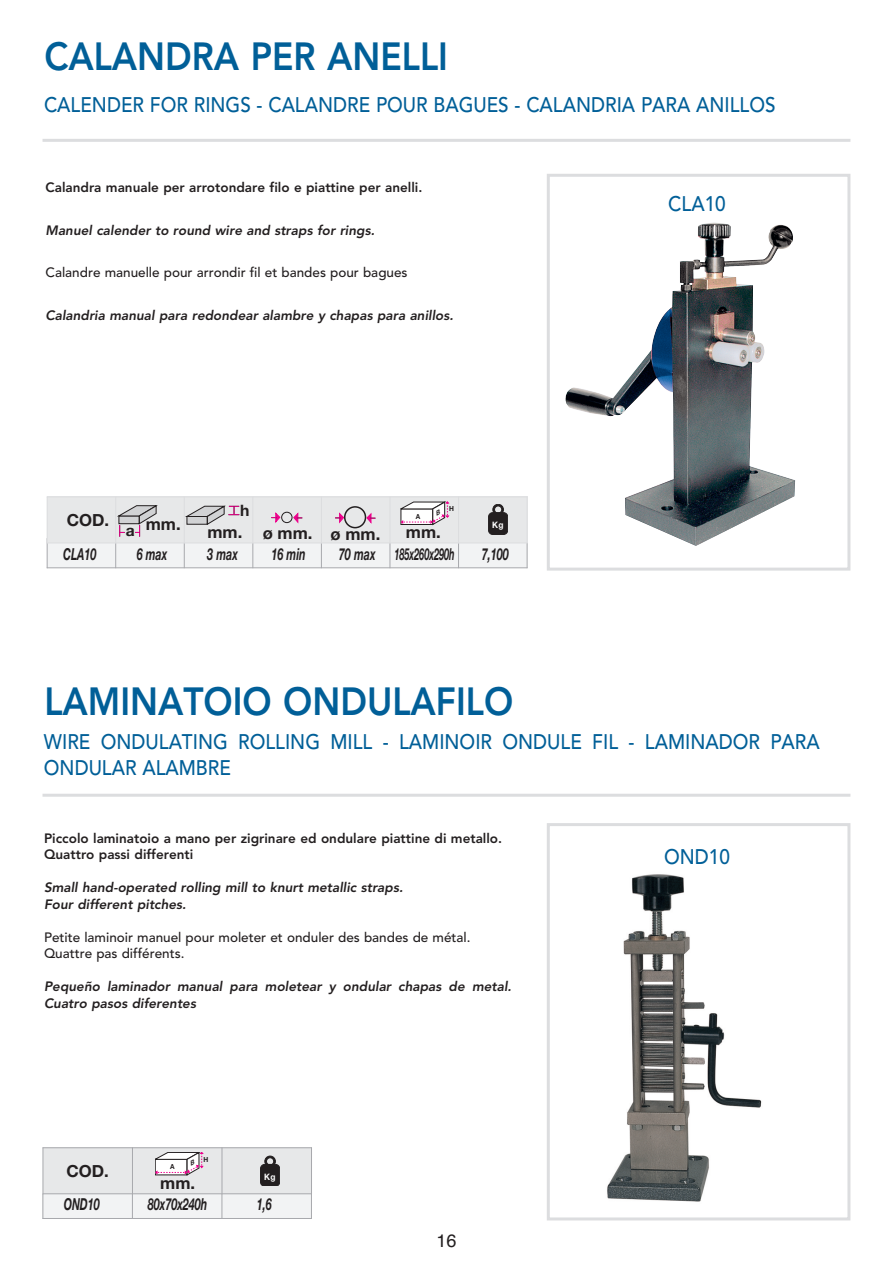
<style>
.page{position:relative;width:893px;height:1263px;background:#fff}
.page>*{position:absolute;margin:0;border:0;box-sizing:border-box;transform-origin:0 0}
.t1{font:800 39px "Avenir";color:#015f98;scale:.9 1}
.t2{font:500 21px/25.5px "Avenir";color:#015f98;scale:.9 1}
.t3{font:18px "Helvetica";color:#231f20}
.t4{font:700 16.65px "Helvetica Neue";color:#231f20}
.t5{font:italic 700 16.5px "Helvetica Neue";color:#231f20;scale:.65 1}
.t6{font:700 15.75px "Helvetica Neue";color:#231f20}
.t7{font:700 15.6px "Helvetica Neue";color:#231f20}
.t8{font:italic 800 13.5px/16.5px "Avenir";color:#231f20}
.t9{font:800 13.5px/16.5px "Avenir";color:#231f20}
.t10{font:500 13.5px/16.5px "Avenir";color:#231f20}
.t11{font:700 8.85px "Helvetica Neue";color:#fff;scale:.94 1}
.t12{font:700 7.05px "Helvetica Neue";color:#231f20;scale:.94 1}
</style>
<div class="page">
<div style="left:547px;top:174px;width:303px;height:397px;border:3px solid #dcdddf"></div>
<div style="left:547px;top:823px;width:303px;height:397px;border:3px solid #dcdddf"></div>
<img style="left:565px;top:222px;width:230px;height:324px">
<img style="left:607px;top:874px;width:155px;height:328px">
<div style="left:43px;top:1189px;width:89px;height:30px;background:#f2f3f4"></div>
<div style="left:132px;top:1189px;width:90px;height:30px;background:#f2f3f4"></div>
<div style="left:222px;top:1189px;width:90px;height:30px;background:#f2f3f4"></div>
<hr style="left:43px;top:1189px;width:1px;height:30px;background:#a8a9ad">
<hr style="left:132px;top:1189px;width:1px;height:30px;background:#a8a9ad">
<hr style="left:222px;top:1189px;width:1px;height:30px;background:#a8a9ad">
<hr style="left:311px;top:1189px;width:1px;height:30px;background:#a8a9ad">
<hr style="left:43px;top:1218px;width:269px;height:1px;background:#a8a9ad">
<div style="left:43px;top:1147px;width:89px;height:47px;background:#e7e8e9"></div>
<div style="left:132px;top:1147px;width:90px;height:47px;background:#e7e8e9"></div>
<div style="left:222px;top:1147px;width:90px;height:47px;background:#e7e8e9"></div>
<div style="left:261px;top:1164px;width:19px;height:22px;background:#231f20;border-radius:4px"></div>
<div style="left:260px;top:1164px;width:20px;height:22px;border:1px solid #231f20;border-radius:4px"></div>
<svg style="left:265px;top:1156px;width:11px;height:10px"></svg>
<hr style="left:43px;top:1147px;width:1px;height:47px;background:#a8a9ad">
<hr style="left:132px;top:1147px;width:1px;height:47px;background:#a8a9ad">
<hr style="left:222px;top:1147px;width:1px;height:47px;background:#a8a9ad">
<hr style="left:311px;top:1147px;width:1px;height:47px;background:#a8a9ad">
<hr style="left:43px;top:1147px;width:269px;height:1px;background:#a8a9ad">
<hr style="left:43px;top:1193px;width:269px;height:1px;background:#a8a9ad">
<div style="left:47px;top:538px;width:69px;height:30px;background:#f2f3f4"></div>
<div style="left:116px;top:538px;width:68px;height:30px;background:#f2f3f4"></div>
<div style="left:184px;top:538px;width:69px;height:30px;background:#f2f3f4"></div>
<div style="left:253px;top:538px;width:68px;height:30px;background:#f2f3f4"></div>
<div style="left:321px;top:538px;width:69px;height:30px;background:#f2f3f4"></div>
<div style="left:390px;top:538px;width:68px;height:30px;background:#f2f3f4"></div>
<div style="left:458px;top:538px;width:69px;height:30px;background:#f2f3f4"></div>
<hr style="left:47px;top:538px;width:1px;height:30px;background:#a8a9ad">
<hr style="left:115px;top:538px;width:1px;height:30px;background:#a8a9ad">
<hr style="left:184px;top:538px;width:1px;height:30px;background:#a8a9ad">
<hr style="left:252px;top:538px;width:1px;height:30px;background:#a8a9ad">
<hr style="left:321px;top:538px;width:1px;height:30px;background:#a8a9ad">
<hr style="left:390px;top:538px;width:1px;height:30px;background:#a8a9ad">
<hr style="left:458px;top:538px;width:1px;height:30px;background:#a8a9ad">
<hr style="left:527px;top:538px;width:1px;height:30px;background:#a8a9ad">
<hr style="left:47px;top:567px;width:480px;height:1px;background:#a8a9ad">
<div style="left:47px;top:496px;width:69px;height:47px;background:#e7e8e9"></div>
<div style="left:116px;top:496px;width:68px;height:47px;background:#e7e8e9"></div>
<svg style="left:118px;top:505px;width:40px;height:32px"></svg>
<div style="left:184px;top:496px;width:69px;height:47px;background:#e7e8e9"></div>
<svg style="left:186px;top:505px;width:53px;height:20px"></svg>
<div style="left:253px;top:496px;width:68px;height:47px;background:#e7e8e9"></div>
<div style="left:281px;top:512px;width:11px;height:11px;border:1px solid #231f20;border-radius:50%"></div>
<svg style="left:293px;top:513px;width:9px;height:10px"></svg>
<svg style="left:271px;top:512px;width:9px;height:11px"></svg>
<div style="left:321px;top:496px;width:69px;height:47px;background:#e7e8e9"></div>
<div style="left:344px;top:506px;width:22px;height:22px;border:2px solid #231f20;border-radius:50%"></div>
<svg style="left:366px;top:513px;width:9px;height:10px"></svg>
<svg style="left:335px;top:513px;width:9px;height:10px"></svg>
<div style="left:390px;top:496px;width:68px;height:47px;background:#e7e8e9"></div>
<div style="left:458px;top:496px;width:69px;height:47px;background:#e7e8e9"></div>
<div style="left:489px;top:513px;width:19px;height:21px;background:#231f20;border-radius:4px"></div>
<div style="left:488px;top:512px;width:20px;height:22px;border:1px solid #231f20;border-radius:4px"></div>
<svg style="left:493px;top:504px;width:11px;height:10px"></svg>
<hr style="left:47px;top:496px;width:1px;height:47px;background:#dcdddf">
<hr style="left:115px;top:496px;width:1px;height:47px;background:#dcdddf">
<hr style="left:184px;top:496px;width:1px;height:47px;background:#dcdddf">
<hr style="left:252px;top:496px;width:1px;height:47px;background:#dcdddf">
<hr style="left:321px;top:496px;width:1px;height:47px;background:#dcdddf">
<hr style="left:390px;top:496px;width:1px;height:47px;background:#dcdddf">
<hr style="left:458px;top:496px;width:1px;height:47px;background:#dcdddf">
<hr style="left:527px;top:496px;width:1px;height:47px;background:#dcdddf">
<hr style="left:47px;top:496px;width:480px;height:1px;background:#dcdddf">
<hr style="left:47px;top:543px;width:480px;height:1px;background:#dcdddf">
<hr style="left:43px;top:139px;width:807px;height:3px;background:#dcdddf">
<hr style="left:43px;top:794px;width:807px;height:3px;background:#dcdddf">
<svg style="left:155px;top:1152px;width:48px;height:23px"></svg>
<svg style="left:401px;top:502px;width:48px;height:23px"></svg>
<h1 class="t1" style="left:44px;top:26px;width:450px">CALANDRA PER ANELLI</h1>
<h2 class="t2" style="left:44px;top:91px;width:814px">CALENDER FOR RINGS - CALANDRE POUR BAGUES - CALANDRIA PARA ANILLOS</h2>
<p class="t9" style="left:46px;top:179px;width:378px">Calandra manuale per arrotondare filo e piattine per anelli.</p>
<p class="t8" style="left:46px;top:222px;width:331px">Manuel calender to round wire and straps for rings.</p>
<p class="t10" style="left:46px;top:264px;width:363px">Calandre manuelle pour arrondir fil et bandes pour bagues</p>
<p class="t8" style="left:46px;top:308px;width:409px">Calandria manual para redondear alambre y chapas para anillos.</p>
<p class="t6" style="left:240px;top:504px;width:11px">h</p>
<p class="t4" style="left:67px;top:515px;width:44px">COD.</p>
<p class="t4" style="left:146px;top:518px;width:36px">mm.</p>
<p class="t7" style="left:126px;top:524px;width:10px">a</p>
<p class="t4" style="left:207px;top:526px;width:36px">mm.</p>
<p class="t4" style="left:263px;top:528px;width:119px">ø mm. ø mm.</p>
<p class="t12" style="left:416px;top:514px;width:6px">A</p>
<p class="t4" style="left:406px;top:526px;width:36px">mm.</p>
<p class="t12" style="left:449px;top:506px;width:7px">H</p>
<p class="t11" style="left:492px;top:521px;width:14px">Kg</p>
<p class="t5" style="left:63px;top:548px;width:53px">CLA10</p>
<p class="t5" style="left:137px;top:548px;width:49px">6 max</p>
<p class="t5" style="left:207px;top:548px;width:49px">3 max</p>
<p class="t5" style="left:271px;top:548px;width:54px">16 min</p>
<p class="t5" style="left:339px;top:548px;width:180px">70 max 185x260x290h</p>
<p class="t5" style="left:482px;top:548px;width:43px">7,100</p>
<h2 class="t2" style="left:668px;top:190px;width:65px">CLA10</h2>
<h1 class="t1" style="left:44px;top:671px;width:522px">LAMINATOIO ONDULAFILO</h1>
<h2 class="t2" style="left:44px;top:728px;width:863px">WIRE ONDULATING ROLLING MILL - LAMINOIR ONDULE FIL - LAMINADOR PARA<br>ONDULAR ALAMBRE</h2>
<p class="t9" style="left:44px;top:830px;width:460px">Piccolo laminatoio a mano per zigrinare ed ondulare piattine di metallo.<br>Quattro passi differenti</p>
<p class="t8" style="left:44px;top:879px;width:360px">Small hand-operated rolling mill to knurt metallic straps.<br>Four different pitches.</p>
<p class="t10" style="left:44px;top:928px;width:428px">Petite laminoir manuel pour moleter et onduler des bandes de métal.<br>Quattre pas différents.</p>
<p class="t8" style="left:44px;top:978px;width:469px">Pequeño laminador manual para moletear y ondular chapas de metal.<br>Cuatro pasos diferentes</p>
<p class="t4" style="left:67px;top:1165px;width:44px">COD.</p>
<p class="t12" style="left:170px;top:1164px;width:6px">A</p>
<p class="t4" style="left:160px;top:1177px;width:36px">mm.</p>
<p class="t12" style="left:204px;top:1157px;width:7px">H</p>
<p class="t11" style="left:264px;top:1173px;width:14px">Kg</p>
<p class="t5" style="left:64px;top:1199px;width:57px">OND10</p>
<p class="t5" style="left:148px;top:1199px;width:93px">80x70x240h</p>
<p class="t5" style="left:257px;top:1199px;width:24px">1,6</p>
<h3 class="t3" style="left:436px;top:1230px;width:22px">16</h3>
<h2 class="t2" style="left:664px;top:843px;width:75px">OND10</h2>
</div>
